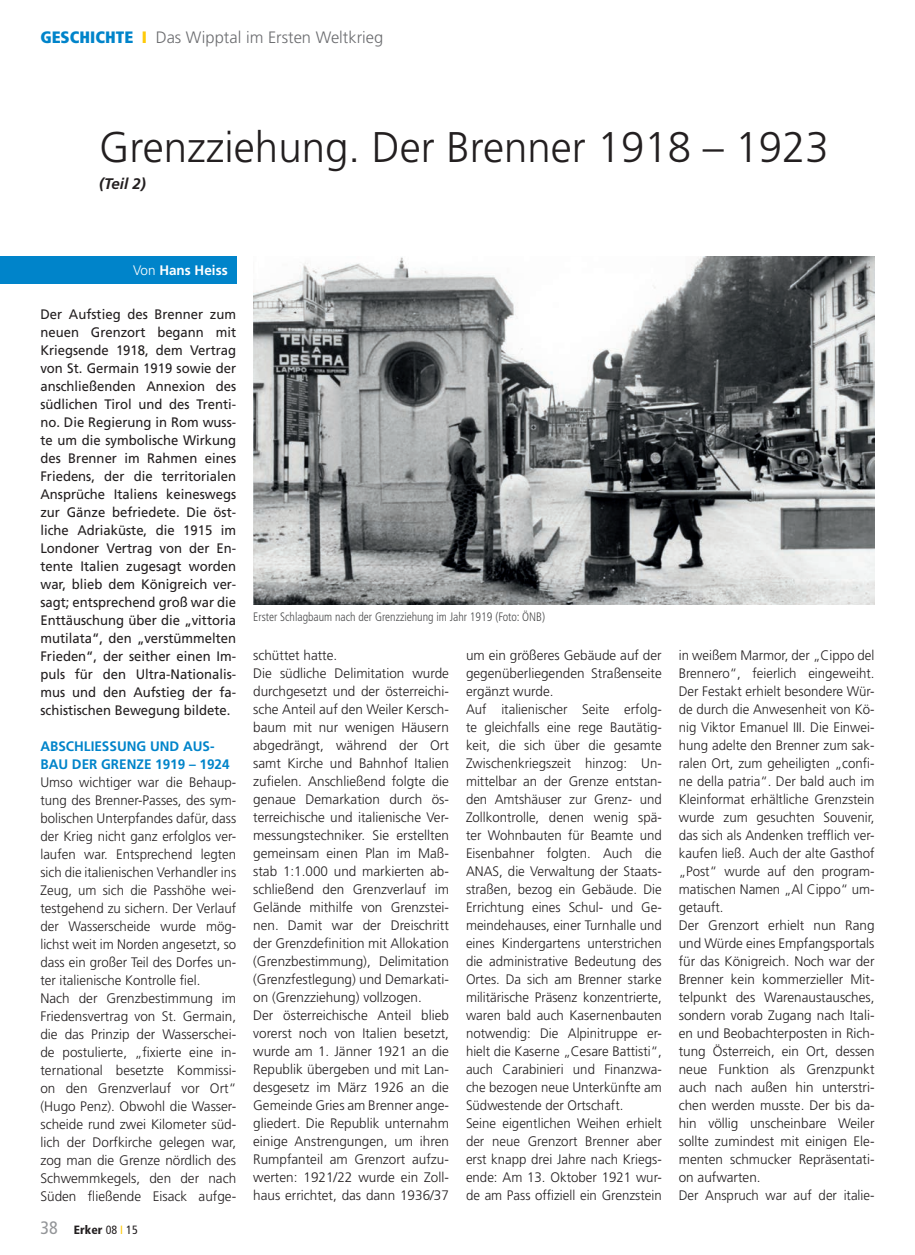
<style>
.page{position:relative;width:915px;height:1255px;background:#fff}
.page>*{position:absolute;margin:0;border:0;box-sizing:border-box;transform-origin:0 0}
.TEXT{font:300 42.9px "Frutiger LT Std";color:#231f20}
.t1{font:300 16.5px "Frutiger LT Std";color:#6c6d70}
.TEXT-2{font:italic 700 15.3px "Frutiger LT Std";color:#231f20}
.TEXT-3{font:300 13.8px/18px "Frutiger LT Std";color:#231f20;text-align:justify}
.TEXT-4{font:300 13.8px/18px "Frutiger LT Std";color:#231f20;text-align:justify;scale:.96 1}
.TEXT-5{font:13.8px/18px "Frutiger LT Std";color:#231f20;text-align:justify;scale:.95 1}
.TEXT-6{font:700 13.8px/18px "Frutiger LT Std";color:#0084ca}
.TEXT-7{font:700 13.8px "Frutiger LT Std";color:#fff}
.TEXT-8{font:300 condensed 12.3px "Frutiger LT Std";color:#4b4c4d;scale:.96 1}
.t2{font:900 condensed 12px "Frutiger LT Std";color:#231f20}
.s1{font-weight:900;font-stretch:condensed;color:#0084ca}
.s2{font-weight:900;font-stretch:condensed;color:#feca0a}
.s3{font-weight:300}
.s4{font-weight:400;font-size:18px;color:#939598}
.s5{font-weight:400}
.s6{font-weight:400;color:#feca0a}
</style>
<div class="page">
<div style="left:0;top:256px;width:236px;height:27px;background:#0084ca"></div>
<img style="left:253px;top:256px;width:621px;height:348px">
<p class="t1" style="left:40px;top:27px;width:344px"><span class="s1">GESCHICHTE</span> <span class="s2">I</span> Das Wipptal im Ersten Weltkrieg</p>
<p class="TEXT" style="left:99px;top:123px;width:731px">Grenzziehung. Der Brenner 1918 – 1923</p>
<p class="TEXT-2" style="left:99px;top:174px;width:48px">(Teil 2)</p>
<p class="TEXT-7" style="left:133px;top:262px;width:96px"><span class="s3">Von</span> Hans Heiss</p>
<p class="TEXT-5" style="left:40px;top:305px;width:207px">Der Aufstieg des Brenner zum neuen Grenzort begann mit Kriegsende 1918, dem Vertrag von St. Germain 1919 sowie der anschließenden Annexion des südlichen Tirol und des Trenti&shy;no. Die Regierung in Rom wuss&shy;te um die symbolische Wirkung des Brenner im Rahmen eines Friedens, der die territorialen Ansprüche Italiens keineswegs zur Gänze befriedete. Die öst&shy;liche Adriaküste, die 1915 im Londoner Vertrag von der En&shy;tente Italien zugesagt worden war, blieb dem Königreich ver&shy;sagt; entsprechend groß war die Enttäuschung über die „vittoria mutilata“, den „verstümmelten Frieden“, der seither einen Im&shy;puls für den Ultra-Nationalis&shy;mus und den Aufstieg der fa&shy;schistischen Bewegung bildete.</p>
<p class="TEXT-6" style="left:40px;top:737px;width:191px">ABSCHLIESSUNG UND AUS-<br>BAU DER GRENZE 1919 – 1924</p>
<p class="TEXT-4" style="left:40px;top:773px;width:205px">Umso wichtiger war die Behaup&shy;tung des Brenner-Passes, des sym&shy;bolischen Unterpfandes dafür, dass der Krieg nicht ganz erfolglos ver&shy;laufen war. Entsprechend legten sich die italienischen Verhandler ins Zeug, um sich die Passhöhe wei&shy;testgehend zu sichern. Der Verlauf der Wasserscheide wurde mög&shy;lichst weit im Norden angesetzt, so dass ein großer Teil des Dorfes un&shy;ter italienische Kontrolle fiel.</p>
<p class="TEXT-3" style="left:40px;top:989px;width:197px">Nach der Grenzbestimmung im Friedensvertrag von St. Germain, die das Prinzip der Wasserschei&shy;de postulierte, „fixierte eine in&shy;ternational besetzte Kommissi&shy;on den Grenzverlauf vor Ort“ (Hugo Penz). Obwohl die Wasser&shy;scheide rund zwei Kilometer süd&shy;lich der Dorfkirche gelegen war, zog man die Grenze nördlich des Schwemmkegels, den der nach Süden fließende Eisack aufge-</p>
<p class="t2" style="left:40px;top:1222px;width:99px"><span class="s4">38</span> Erker <span class="s5">08</span> <span class="s6">I</span> <span class="s5">15</span></p>
<p class="TEXT-8" style="left:253px;top:609px;width:305px">Erster Schlagbaum nach der Grenzziehung im Jahr 1919 (Foto: ÖNB)</p>
<p class="TEXT-3" style="left:253px;top:646px;width:85px">schüttet hatte.</p>
<p class="TEXT-3" style="left:253px;top:664px;width:197px">Die südliche Delimitation wurde durchgesetzt und der österreichi&shy;sche Anteil auf den Weiler Kersch&shy;baum mit nur wenigen Häusern abgedrängt, während der Ort samt Kirche und Bahnhof Italien zufielen. Anschließend folgte die genaue Demarkation durch ös&shy;terreichische und italienische Ver&shy;messungstechniker. Sie erstellten gemeinsam einen Plan im Maß&shy;stab 1:1.000 und markierten ab&shy;schließend den Grenzverlauf im Gelände mithilfe von Grenzstei&shy;nen. Damit war der Dreischritt der Grenzdefinition mit Allokation (Grenzbestimmung), Delimitation (Grenzfestlegung) und Demarkati&shy;on (Grenzziehung) vollzogen.</p>
<p class="TEXT-3" style="left:253px;top:1006px;width:197px">Der österreichische Anteil blieb vorerst noch von Italien besetzt, wurde am 1. Jänner 1921 an die Republik übergeben und mit Lan&shy;desgesetz im März 1926 an die Gemeinde Gries am Brenner ange&shy;gliedert. Die Republik unternahm einige Anstrengungen, um ihren Rumpfanteil am Grenzort aufzu&shy;werten: 1921/22 wurde ein Zoll&shy;haus errichtet, das dann 1936/37</p>
<p class="TEXT-3" style="left:466px;top:646px;width:197px">um ein größeres Gebäude auf der gegenüberliegenden Straßenseite ergänzt wurde.</p>
<p class="TEXT-4" style="left:466px;top:700px;width:205px">Auf italienischer Seite erfolg&shy;te gleichfalls eine rege Bautätig&shy;keit, die sich über die gesamte Zwischenkriegszeit hinzog: Un&shy;mittelbar an der Grenze entstan&shy;den Amtshäuser zur Grenz- und Zollkontrolle, denen wenig spä&shy;ter Wohnbauten für Beamte und Eisenbahner folgten. Auch die ANAS, die Verwaltung der Staats&shy;straßen, bezog ein Gebäude. Die Errichtung eines Schul- und Ge&shy;meindehauses, einer Turnhalle und eines Kindergartens unterstrichen die administrative Bedeutung des Ortes. Da sich am Brenner starke militärische Präsenz konzentrierte, waren bald auch Kasernenbauten notwendig: Die Alpinitruppe er&shy;hielt die Kaserne „Cesare Battisti“, auch Carabinieri und Finanzwa&shy;che bezogen neue Unterkünfte am Südwestende der Ortschaft.</p>
<p class="TEXT-4" style="left:466px;top:1114px;width:205px">Seine eigentlichen Weihen erhielt der neue Grenzort Brenner aber erst knapp drei Jahre nach Kriegs&shy;ende: Am 13. Oktober 1921 wur&shy;de am Pass offiziell ein Grenzstein</p>
<p class="TEXT-4" style="left:678px;top:646px;width:205px">in weißem Marmor, der „Cippo del Brennero“, feierlich eingeweiht.<br>Der Festakt erhielt besondere Wür&shy;de durch die Anwesenheit von Kö&shy;nig Viktor Emanuel III. Die Einwei&shy;hung adelte den Brenner zum sak&shy;ralen Ort, zum geheiligten „confi&shy;ne della patria“. Der bald auch im Kleinformat erhältliche Grenzstein wurde zum gesuchten Souvenir, das sich als Andenken trefflich ver&shy;kaufen ließ. Auch der alte Gasthof „Post“ wurde auf den program&shy;matischen Namen „Al Cippo“ um&shy;getauft.</p>
<p class="TEXT-3" style="left:678px;top:916px;width:197px">Der Grenzort erhielt nun Rang und Würde eines Empfangsportals für das Königreich. Noch war der Brenner kein kommerzieller Mit&shy;telpunkt des Warenaustausches, sondern vorab Zugang nach Itali&shy;en und Beobachterposten in Rich&shy;tung Österreich, ein Ort, dessen neue Funktion als Grenzpunkt auch nach außen hin unterstri&shy;chen werden musste. Der bis da&shy;hin völlig unscheinbare Weiler sollte zumindest mit einigen Ele&shy;menten schmucker Repräsentati&shy;on aufwarten.</p>
<p class="TEXT-4" style="left:678px;top:1186px;width:205px">Der Anspruch war auf der italie-</p>
</div>
